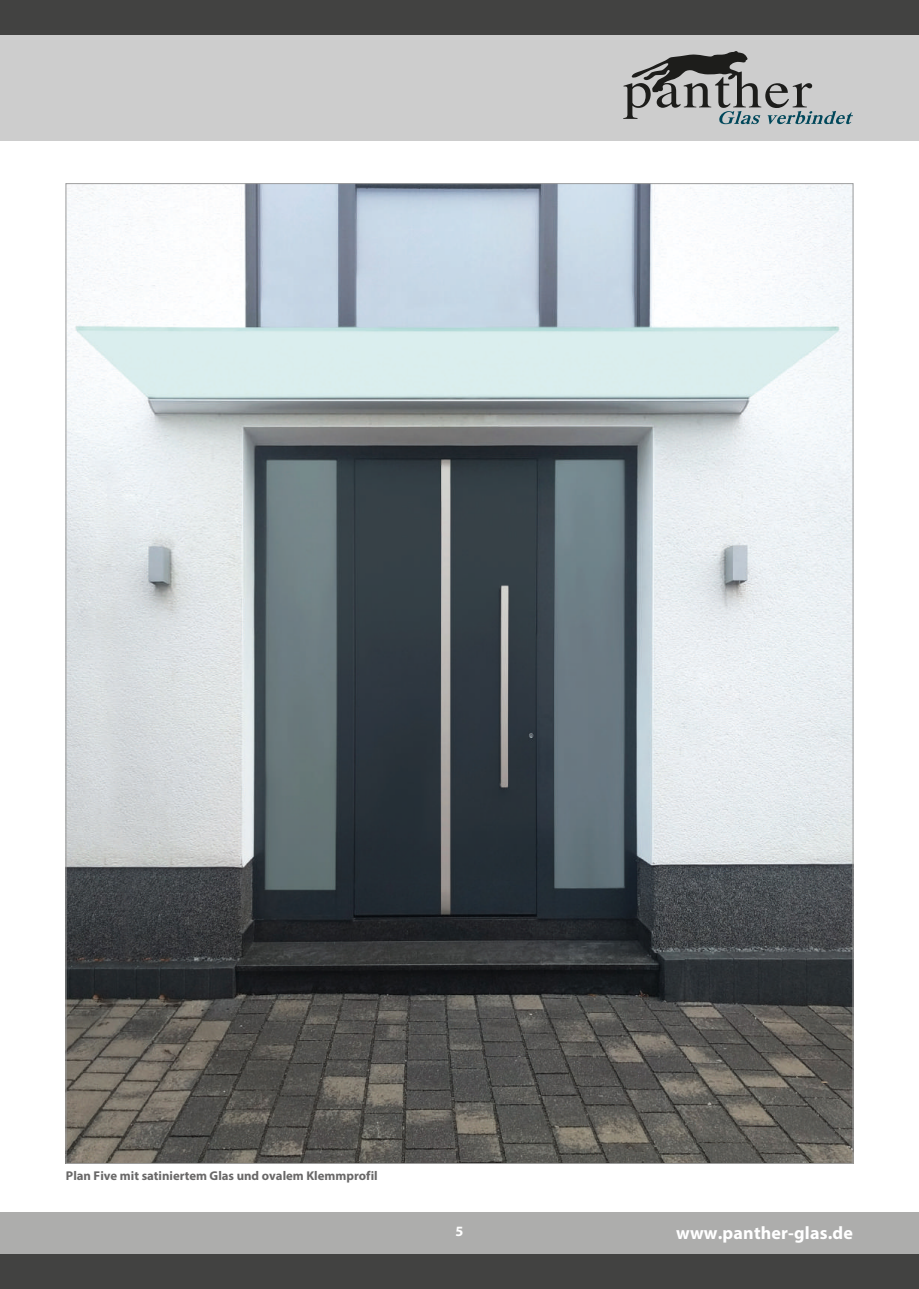
<style>
.page{position:relative;width:919px;height:1289px;background:#fff}
.page>*{position:absolute;margin:0;border:0;box-sizing:border-box;transform-origin:0 0}
.t1{font:700 18px "Myriad Pro";letter-spacing:.01em;color:#fff}
.t2{font:700 14.25px "Myriad Pro";color:#fff}
.t3{font:700 12.75px "Myriad Pro";color:#696868}
</style>
<div class="page">
<div style="left:0;top:34px;width:918px;height:106px;background:#cdcdcd"></div>
<div style="left:0;top:0;width:918px;height:34px;background:#424241"></div>
<div style="left:0;top:1212px;width:918px;height:76px;background:#adadac"></div>
<div style="left:0;top:1254px;width:918px;height:34px;background:#424241"></div>
<img style="left:68px;top:185px;width:783px;height:976px">
<svg style="left:623px;top:51px;width:230px;height:73px"></svg>
<p class="t3" style="left:66px;top:1167px;width:313px">Plan Five mit satiniertem Glas und ovalem Klemmprofil</p>
<p class="t2" style="left:455px;top:1221px;width:9px">5</p>
<h1 class="t1" style="left:676px;top:1220px;width:178px">www.panther-glas.de</h1>
</div>
